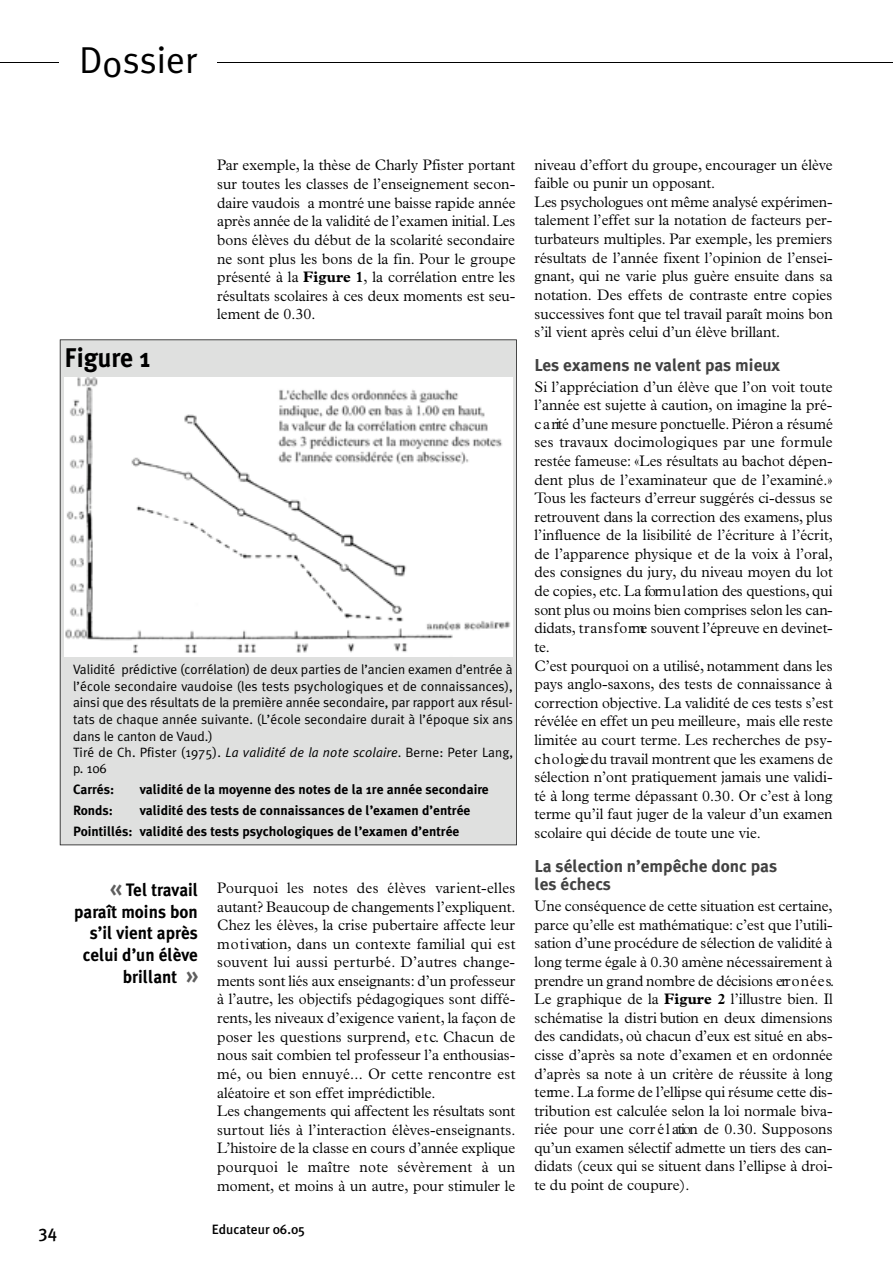
<style>
.page{position:relative;width:893px;height:1263px;background:#fff}
.page>*{position:absolute;margin:0;border:0;box-sizing:border-box;transform-origin:0 0}
.t1{font:37.5px "Meta Plus Normal";color:#000}
.t2{font:700 27px "Meta Plus";color:#000;scale:.95 1}
.t3{font:700 18px/21.8px "Meta Plus";color:#000;text-align:right;scale:.95 1}
.t4{font:500 18px "Meta Plus";color:#000;scale:.95 1}
.t5{font:700 17.25px/18.8px "Meta Plus";color:#424242}
.t6{font:300 15.3px/18.6px "Plantin";color:#000}
.t7{font:13.5px/16.5px "Meta Plus Normal";letter-spacing:.005em;color:#000}
.t8{font:700 13.5px/20.9px "Meta Plus";color:#000}
.t9{font:500 13.5px "Meta Plus";color:#000}
.s1{font-weight:700}
.s2{font-style:italic}
.s3{font-size:24px;color:#5e5e5e}
</style>
<div class="page">
<div style="left:60px;top:339px;width:457px;height:506px;background:#dfe0df"></div>
<hr style="left:0;top:63px;width:892px;height:1px;background:#000">
<div style="left:60px;top:34px;width:157px;height:56px;background:#fff"></div>
<img style="left:64px;top:378px;width:448px;height:279px">
<h1 class="t1" style="left:79px;top:43px;width:120px">Dossier</h1>
<p class="t6" style="left:217px;top:157px;width:300px;text-align:justify">Par exemple, la thèse de Charly Pfister portant sur toutes les classes de l’enseignement secon&shy;daire va u d o is a montré une baisse rapide année après année de la validité de l’examen initial. L e s bons élèves du début de la scolarité secondaire ne sont plus les bons de la fin. Pour le groupe présenté à la <span class="s1">Figure 1</span>, la corrélation entre les résultats scolaires à ces deux moments est seu&shy;lement de 0.30.</p>
<p class="t6" style="left:534px;top:156px;width:300px">niveau d’effort du groupe, encourager un élève faible ou punir un opposant.<br>Les psychologues ont même analysé expérim e n&shy;talement l’effet sur la notation de facteurs per&shy;turbateurs multiples. Par exemple, les premiers ré s u ltats de l’année fixent l’opinion de l’ensei&shy;g n a n t, qui ne va rie plus guère ensuite dans sa n o tatio n . Des effets de contraste entre copies successives font que tel travail paraît moins bon s’il vient après celui d’un élève brillant.</p>
<p class="t5" style="left:534px;top:356px;width:247px">Les examens ne valent pas mieux</p>
<p class="t6" style="left:534px;top:379px;width:300px">Si l’appréciation d’un élève que l’on voit toute l’année est sujette à caution, on imagine la pré&shy;c a rité d’une mesure ponctuelle.Piéron a résumé ses travaux docimologiques par une form u le restée fameuse: «Les résultats au bachot dépen&shy;dent plus de l’examinateur que de l’examiné.» Tous les facteurs d’erreur suggérés ci-dessus se retrouvent dans la correction des examens, plus l’influence de la lisibilité de l’écriture à l’écrit, de l’apparence physique et de la voix à l’oral, des consignes du jury, du niveau moyen du lot de copies, e tc. La form u l ation des questions, q u i sont plus ou moins bien comprises selon les can&shy;d id ats , tr a n s f o rme souvent l’épreuve en devinet&shy;te.<br>C’est pourquoi on a utilisé, notamment dans les pays anglo-saxons, des tests de connaissance à c o rrection objective . La validité de ces tests s’est révélée en effet un peu meilleure, mais elle reste limitée au court terme. Les recherches de psy&shy;c h o l o gie du travail montrent que les examens de sélection n’ont pratiquement jamais une validi&shy;té à long terme dépassant 0.30. Or c’est à long terme qu’il faut juger de la valeur d’un examen scolaire qui décide de toute une vie.</p>
<p class="t5" style="left:534px;top:857px;width:244px">La sélection n’empêche donc pas les échecs</p>
<p class="t6" style="left:534px;top:898px;width:301px;text-align:justify">Une conséquence de cette situation est certa in e , parce qu’elle est mathématique: c’est que l’utili&shy;s ation d’une procédure de sélection de validité à long terme égale à 0.30 amène nécessairement à prendre un grand nombre de décisions err o n é e s.<br>Le graphique de la <span class="s1">Figure 2</span> l’illustre bien. Il s c h é m atise la distri bution en deux dimensions des candidats, où chacun d’eux est situé en abs&shy;cisse d’après sa note d’examen et en ordonnée d’après sa note à un critère de réussite à long te rm e . La forme de l’ellipse qui résume cette dis&shy;tribution est calculée selon la loi normale biva&shy;riée pour une corr é l ation de 0.30. S u p p o s o n s qu’un examen sélectif admette un tiers des can&shy;didats (ceux qui se situent dans l’ellipse à droi&shy;te du point de coupure).</p>
<h2 class="t2" style="left:64px;top:346px;width:92px">Figure 1</h2>
<p class="t7" style="left:73px;top:662px;width:441px">Validité prédictive (corrélation) de deux parties de l’ancien examen d’entrée à l’école secondaire vaudoise (les tests psychologiques et de connaissances), ainsi que des résultats de la première année secondaire, par rapport aux résul&shy;tats de chaque année suivante. (L’école secondaire durait à l’époque six ans dans le canton de Vaud.)<br>Tiré de Ch. Pfister (1975). <span class="s2">La validité de la note scolaire</span>. Berne: Peter Lang, p. 106</p>
<p class="t8" style="left:73px;top:780px;width:43px">Carrés:</p>
<p class="t8" style="left:140px;top:780px;width:350px">validité de la moyenne des notes de la 1re année secondaire</p>
<p class="t8" style="left:73px;top:800px;width:41px">Ronds:</p>
<p class="t8" style="left:73px;top:800px;width:399px;text-indent:67px">validité des tests de connaissances de l’examen d’entrée<br>Pointillés: validité des tests psychologiques de l’examen d’entrée</p>
<p class="t6" style="left:217px;top:880px;width:300px">Pourquoi les notes des élèves va rie n t- e lle s autant? Beaucoup de changements l’expliquent.<br>Chez les élèves, la crise pubertaire affecte leur m o t i vatio n , dans un contexte familial qui est s o u vent lui aussi pertu r b é . D’autres change&shy;ments sont liés aux enseignants: d’un professeur à l’autre, les objectifs pédagogiques sont diffé&shy;re n ts , les niveaux d’exigence va rie n t, la façon de poser les questions surp r e n d , e t c. Chacun de nous sait combien tel professeur l’a enthousias&shy;m é , ou bien ennuyé... Or cette rencontre est aléatoire et son effet imprédictible.<br>Les changements qui affectent les résultats sont s u rtout liés à l’interaction élève s - e n s e ig n a n ts.<br>L’histoire de la classe en cours d’année explique pourquoi le maître note sévèrement à un moment, et moins à un autre, pour stimuler le</p>
<p class="t3" style="left:74px;top:880px;width:132px"><span class="s3">«</span> Tel travail paraît moins bon s’il vient après celui d’un élève brillant <span class="s3">»</span></p>
<p class="t4" style="left:39px;top:1224px;width:21px">34</p>
<p class="t9" style="left:212px;top:1223px;width:95px">Educateur 06.05</p>
</div>
